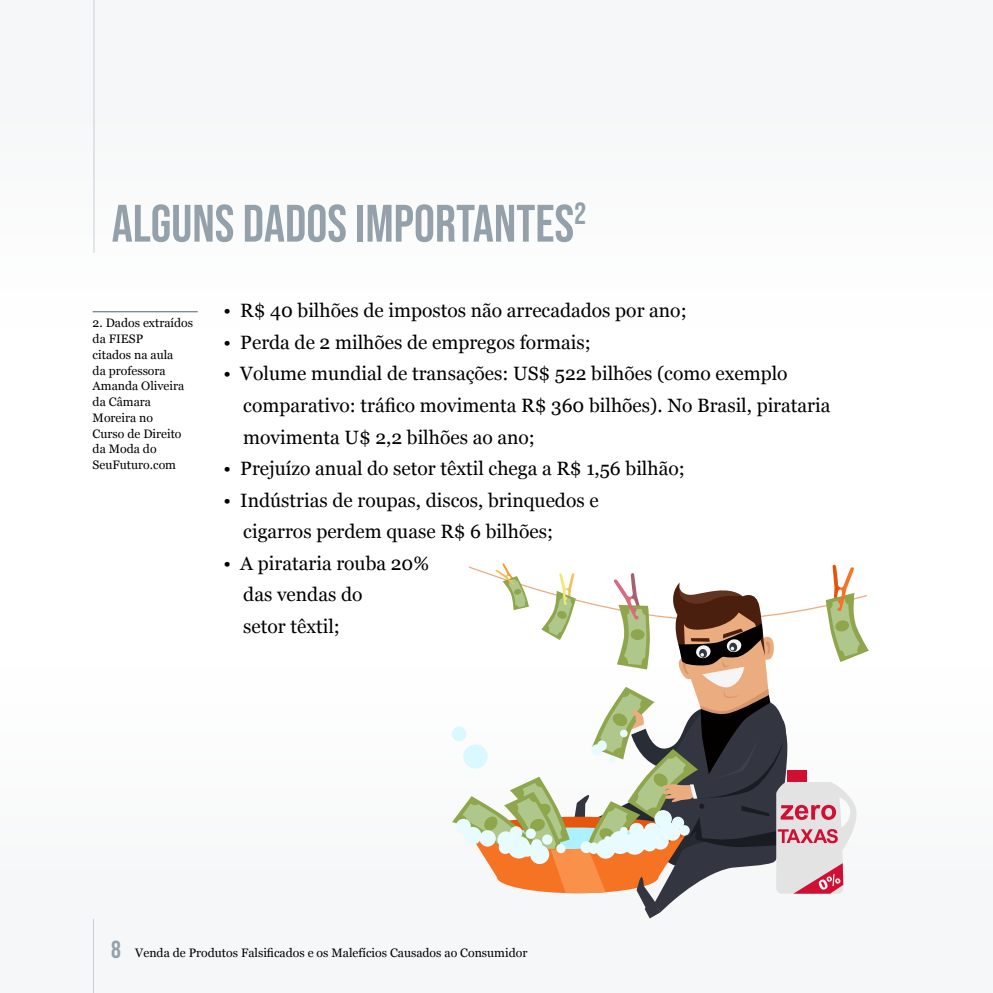
<style>
.page{position:relative;width:993px;height:993px;background:#fff}
.page>*{position:absolute;margin:0;border:0;box-sizing:border-box;transform-origin:0 0}
.t1{font:52.5px "Bebas Neue";color:#94a0aa}
.t2{font:19.25px/31.5px "Georgia";color:#000}
.t3{font:12.25px/15.8px "Georgia";color:#000}
.s1{font-family:"Bebas Neue";font-size:24.5px;color:#94a0aa}
</style>
<div class="page">
<div style="left:0;top:666px;width:992px;height:326px;background:#f6f7f8"></div>
<hr style="left:93px;top:918px;width:1px;height:74px;background:#c8cfd6">
<div style="left:0;top:0;width:992px;height:327px;background:#f6f7f8"></div>
<hr style="left:93px;top:311px;width:105px;height:1px;background:#54626c">
<div style="left:451px;top:726px;width:15px;height:14px;background:#f9fbfd;border-radius:50%"></div>
<svg style="left:452px;top:563px;width:416px;height:355px"></svg>
<hr style="left:93px;top:0;width:1px;height:253px;background:#c8cfd6">
<h1 class="t1" style="left:112px;top:194px;width:476px">ALGUNS DADOS IMPORTANTES<sup>2</sup></h1>
<p class="t3" style="left:93px;top:314px;width:102px">2. Dados extraídos da FIESP<br>citados na aula<br>da professora<br>Amanda Oliveira da Câmara<br>Moreira no<br>Curso de Direito da Moda do<br>SeuFuturo.com</p>
<p class="t2" style="left:223px;top:294px;width:464px">• R$ 40 bilhões de impostos não arrecadados por ano;</p>
<p class="t2" style="left:223px;top:325px;width:369px">• Perda de 2 milhões de empregos formais;</p>
<p class="t2" style="left:243px;top:357px;width:588px;text-indent:-20px">• Volume mundial de transações: US$ 522 bilhões (como exemplo comparativo: tráfico movimenta R$ 360 bilhões). No Brasil, pirataria movimenta U$ 2,2 bilhões ao ano;</p>
<p class="t2" style="left:223px;top:451px;width:462px">• Prejuízo anual do setor têxtil chega a R$ 1,56 bilhão;</p>
<p class="t2" style="left:243px;top:483px;width:357px;text-indent:-20px">• Indústrias de roupas, discos, brinquedos e cigarros perdem quase R$ 6 bilhões;</p>
<p class="t2" style="left:243px;top:546px;width:187px;text-indent:-20px">• A pirataria rouba 20% das vendas do<br>setor têxtil;</p>
<p class="t3" style="left:111px;top:944px;width:417px"><span class="s1">8</span> Venda de Produtos Falsificados e os Malefícios Causados ao Consumidor</p>
</div>
